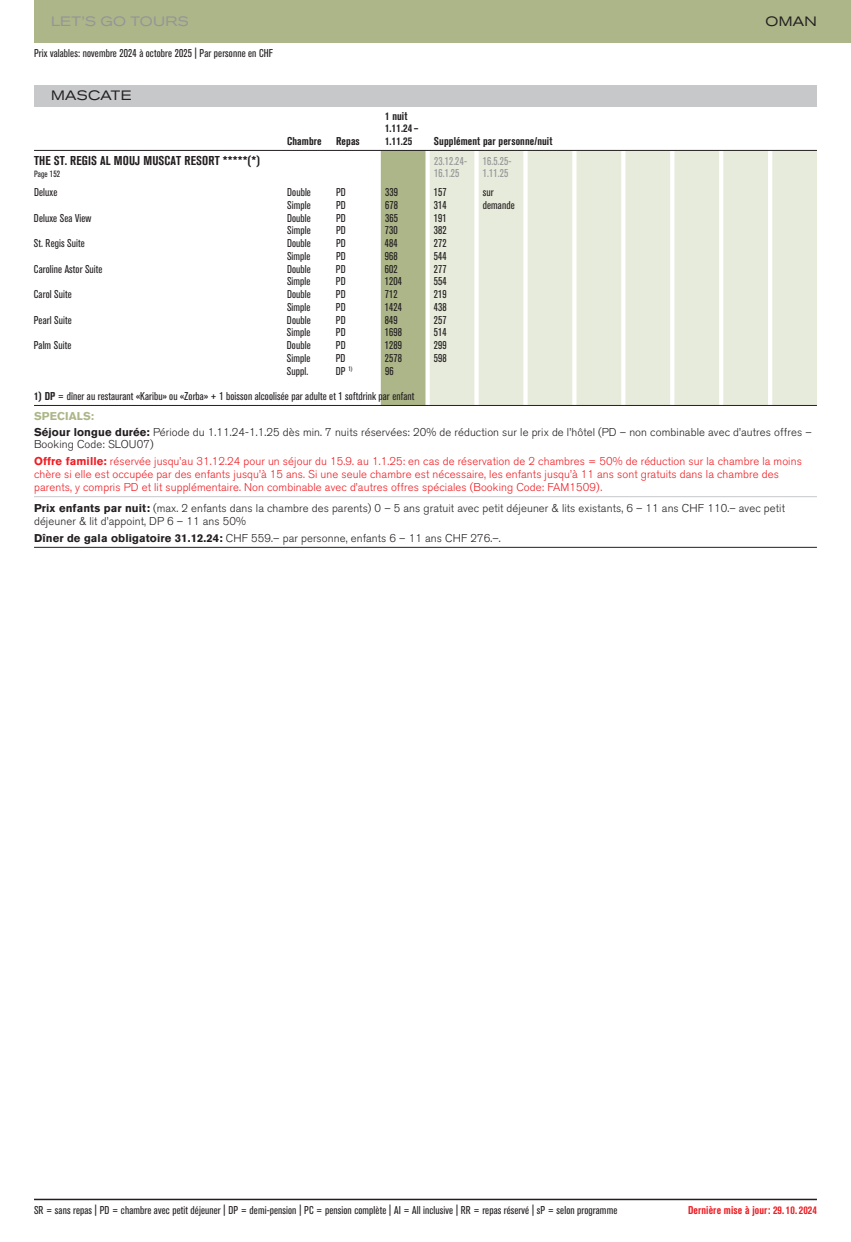
<style>
.page{position:relative;width:851px;height:1242px;background:#fff}
.page>*{position:absolute;margin:0;border:0;box-sizing:border-box;transform-origin:0 0}
.t1{font:expanded 13.5px "Akzidenz Grotesk BQ";letter-spacing:.025em;color:#939598}
.t2{font:expanded 13.5px "Akzidenz Grotesk BQ";letter-spacing:.025em;color:#231f20}
.t3{font:700 condensed 12.75px "Akzidenz Grotesk BQ";letter-spacing:.01em;color:#231f20}
.t4{font:condensed 11.25px/20.1px "Akzidenz Grotesk BQ";letter-spacing:.01em;color:#231f20}
.t5{font:300 11.25px/12.8px "Akzidenz Grotesk BQ";letter-spacing:.01em;color:#231f20}
.t6{font:300 11.25px/12.8px "Akzidenz Grotesk BQ";letter-spacing:.01em;color:#ee1d23}
.t7{font:700 condensed 11.25px/12.8px "Akzidenz Grotesk BQ";letter-spacing:.01em;color:#231f20}
.t8{font:condensed 11.25px "Akzidenz Grotesk BQ";letter-spacing:.01em;color:#939598}
.t9{font:700 condensed 11.25px "Akzidenz Grotesk BQ";letter-spacing:.01em;color:#ee1d23}
.t10{font:condensed 9px "Akzidenz Grotesk BQ";letter-spacing:.01em;color:#231f20}
.s1{font-weight:700}
.s2{font-weight:700;font-stretch:normal;color:#acb688}
</style>
<div class="page">
<hr style="left:0;top:0;width:1px;height:43px;background:#acb688">
<div style="left:34px;top:0;width:816px;height:43px;background:#acb688"></div>
<div style="left:378px;top:150px;width:49px;height:255px;background:#acb688"></div>
<div style="left:429px;top:151px;width:387px;height:254px;background:#e7ebdb"></div>
<div style="left:376px;top:150px;width:5px;height:255px;background:#fff"></div>
<svg style="left:425px;top:151px;width:2px;height:254px"></svg>
<svg style="left:474px;top:151px;width:4px;height:254px"></svg>
<svg style="left:523px;top:151px;width:4px;height:254px"></svg>
<hr style="left:572px;top:150px;width:4px;height:255px;background:#fff">
<hr style="left:621px;top:150px;width:4px;height:255px;background:#fff">
<hr style="left:670px;top:150px;width:4px;height:255px;background:#fff">
<hr style="left:719px;top:150px;width:4px;height:255px;background:#fff">
<div style="left:767px;top:150px;width:5px;height:255px;background:#fff"></div>
<hr style="left:34px;top:1198px;width:782px;height:2px;background:#231f20">
<div style="left:34px;top:85px;width:782px;height:21px;background:#c7c8ca"></div>
<hr style="left:34px;top:405px;width:782px;height:1px;background:#231f20">
<hr style="left:34px;top:547px;width:782px;height:1px;background:#231f20">
<hr style="left:34px;top:150px;width:782px;height:1px;background:#231f20">
<hr style="left:34px;top:496px;width:782px;height:1px;background:#c7c8ca">
<p class="t1" style="left:51px;top:13px;width:139px">LET’S GO TOURS</p>
<p class="t2" style="left:765px;top:13px;width:53px">OMAN</p>
<p class="t4" style="left:34px;top:43px;width:240px">Prix valables: novembre 2024 à octobre 2025 | Par personne en CHF</p>
<p class="t2" style="left:51px;top:88px;width:82px">MASCATE</p>
<p class="t7" style="left:385px;top:109px;width:35px">1 nuit<br>1.11.24 –</p>
<p class="t7" style="left:287px;top:135px;width:36px">Chambre</p>
<p class="t7" style="left:336px;top:135px;width:25px">Repas</p>
<p class="t7" style="left:385px;top:135px;width:29px">1.11.25</p>
<p class="t7" style="left:434px;top:135px;width:120px">Supplément par personne/nuit</p>
<p class="t3" style="left:34px;top:153px;width:227px">THE ST. REGIS AL MOUJ MUSCAT RESORT *****(*)</p>
<p class="t8" style="left:434px;top:154px;width:34px">23.12.24-</p>
<p class="t8" style="left:483px;top:154px;width:30px">16.5.25-</p>
<p class="t10" style="left:34px;top:169px;width:28px">Page 152</p>
<p class="t8" style="left:434px;top:167px;width:27px">16.1.25</p>
<p class="t8" style="left:483px;top:167px;width:27px">1.11.25</p>
<p class="t4" style="left:34px;top:182px;width:25px">Deluxe</p>
<p class="t4" style="left:287px;top:182px;width:25px">Double</p>
<p class="t4" style="left:336px;top:182px;width:11px">PD</p>
<p class="t4" style="left:385px;top:182px;width:14px">339</p>
<p class="t4" style="left:434px;top:182px;width:14px">157</p>
<p class="t4" style="left:483px;top:182px;width:12px">sur</p>
<p class="t4" style="left:287px;top:195px;width:25px">Simple</p>
<p class="t4" style="left:336px;top:195px;width:11px">PD</p>
<p class="t4" style="left:385px;top:195px;width:14px">678</p>
<p class="t4" style="left:434px;top:195px;width:14px">314</p>
<p class="t4" style="left:483px;top:195px;width:33px">demande</p>
<p class="t4" style="left:34px;top:208px;width:59px">Deluxe Sea View</p>
<p class="t4" style="left:287px;top:208px;width:25px">Double</p>
<p class="t4" style="left:336px;top:208px;width:11px">PD</p>
<p class="t4" style="left:385px;top:208px;width:14px">365</p>
<p class="t4" style="left:434px;top:208px;width:14px">191</p>
<p class="t4" style="left:287px;top:220px;width:25px">Simple</p>
<p class="t4" style="left:336px;top:220px;width:11px">PD</p>
<p class="t4" style="left:385px;top:220px;width:14px">730</p>
<p class="t4" style="left:434px;top:220px;width:14px">382</p>
<p class="t4" style="left:34px;top:233px;width:52px">St. Regis Suite</p>
<p class="t4" style="left:287px;top:233px;width:25px">Double</p>
<p class="t4" style="left:336px;top:233px;width:11px">PD</p>
<p class="t4" style="left:385px;top:233px;width:14px">484</p>
<p class="t4" style="left:434px;top:233px;width:14px">272</p>
<p class="t4" style="left:287px;top:246px;width:25px">Simple</p>
<p class="t4" style="left:336px;top:246px;width:11px">PD</p>
<p class="t4" style="left:385px;top:246px;width:14px">968</p>
<p class="t4" style="left:434px;top:246px;width:14px">544</p>
<p class="t4" style="left:34px;top:259px;width:70px">Caroline Astor Suite</p>
<p class="t4" style="left:287px;top:259px;width:25px">Double</p>
<p class="t4" style="left:336px;top:259px;width:11px">PD</p>
<p class="t4" style="left:385px;top:259px;width:14px">602</p>
<p class="t4" style="left:434px;top:259px;width:14px">277</p>
<p class="t4" style="left:287px;top:271px;width:25px">Simple</p>
<p class="t4" style="left:336px;top:271px;width:11px">PD</p>
<p class="t4" style="left:385px;top:271px;width:19px">1204</p>
<p class="t4" style="left:434px;top:271px;width:14px">554</p>
<p class="t4" style="left:34px;top:284px;width:39px">Carol Suite</p>
<p class="t4" style="left:287px;top:284px;width:25px">Double</p>
<p class="t4" style="left:336px;top:284px;width:11px">PD</p>
<p class="t4" style="left:385px;top:284px;width:14px">712</p>
<p class="t4" style="left:433px;top:284px;width:14px">219</p>
<p class="t4" style="left:287px;top:297px;width:25px">Simple</p>
<p class="t4" style="left:336px;top:297px;width:11px">PD</p>
<p class="t4" style="left:385px;top:297px;width:19px">1424</p>
<p class="t4" style="left:433px;top:297px;width:14px">438</p>
<p class="t4" style="left:34px;top:310px;width:39px">Pearl Suite</p>
<p class="t4" style="left:287px;top:310px;width:25px">Double</p>
<p class="t4" style="left:336px;top:310px;width:11px">PD</p>
<p class="t4" style="left:385px;top:310px;width:14px">849</p>
<p class="t4" style="left:433px;top:310px;width:14px">257</p>
<p class="t4" style="left:287px;top:322px;width:25px">Simple</p>
<p class="t4" style="left:336px;top:322px;width:11px">PD</p>
<p class="t4" style="left:385px;top:322px;width:19px">1698</p>
<p class="t4" style="left:433px;top:322px;width:14px">514</p>
<p class="t4" style="left:34px;top:335px;width:39px">Palm Suite</p>
<p class="t4" style="left:287px;top:335px;width:25px">Double</p>
<p class="t4" style="left:336px;top:335px;width:11px">PD</p>
<p class="t4" style="left:385px;top:335px;width:19px">1289</p>
<p class="t4" style="left:433px;top:335px;width:14px">299</p>
<p class="t4" style="left:287px;top:348px;width:25px">Simple</p>
<p class="t4" style="left:336px;top:348px;width:11px">PD</p>
<p class="t4" style="left:384px;top:348px;width:19px">2578</p>
<p class="t4" style="left:433px;top:348px;width:14px">598</p>
<p class="t4" style="left:287px;top:361px;width:23px">Suppl.</p>
<p class="t4" style="left:336px;top:361px;width:19px">DP <sup>1)</sup></p>
<p class="t4" style="left:385px;top:361px;width:10px">96</p>
<p class="t4" style="left:34px;top:386px;width:382px"><span class="s1">1) DP</span> = dîner au restaurant «Karibu» ou «Zorba» + 1 boisson alcoolisée par adulte et 1 softdrink par enfant<br><span class="s2">SPECIALS:</span></p>
<p class="t5" style="left:34px;top:426px;width:779px"><span class="s1">Séjour longue durée:</span> Période du 1.11.24-1.1.25 dès min. 7 nuits réservées: 20% de réduction sur le prix de l’hôtel (PD – non combinable avec d’autres offres –<br>Booking Code: SLOU07)</p>
<p class="t6" style="left:34px;top:455px;width:769px"><span class="s1">Offre famille:</span> réservée jusqu’au 31.12.24 pour un séjour du 15.9. au 1.1.25: en cas de réservation de 2 chambres = 50% de réduction sur la chambre la moins chère si elle est occupée par des enfants jusqu’à 15 ans. Si une seule chambre est nécessaire, les enfants jusqu’à 11 ans sont gratuits dans la chambre des parents, y compris PD et lit supplémentaire. Non combinable avec d’autres offres spéciales (Booking Code: FAM1509).</p>
<p class="t5" style="left:34px;top:502px;width:752px"><span class="s1">Prix enfants par nuit:</span> (max. 2 enfants dans la chambre des parents) 0 – 5 ans gratuit avec petit déjeuner &amp; lits existants, 6 – 11 ans CHF 110.– avec petit déjeuner &amp; lit d’appoint, DP 6 – 11 ans 50%</p>
<p class="t5" style="left:34px;top:532px;width:468px"><span class="s1">Dîner de gala obligatoire 31.12.24:</span> CHF 559.– par personne, enfants 6 – 11 ans CHF 276.–.</p>
<p class="t4" style="left:34px;top:1200px;width:584px">SR = sans repas | PD = chambre avec petit déjeuner | DP = demi-pension | PC = pension complète | AI = All inclusive | RR = repas réservé | sP = selon programme</p>
<p class="t9" style="left:688px;top:1203px;width:130px">Dernière mise à jour: 29.10.2024</p>
</div>
